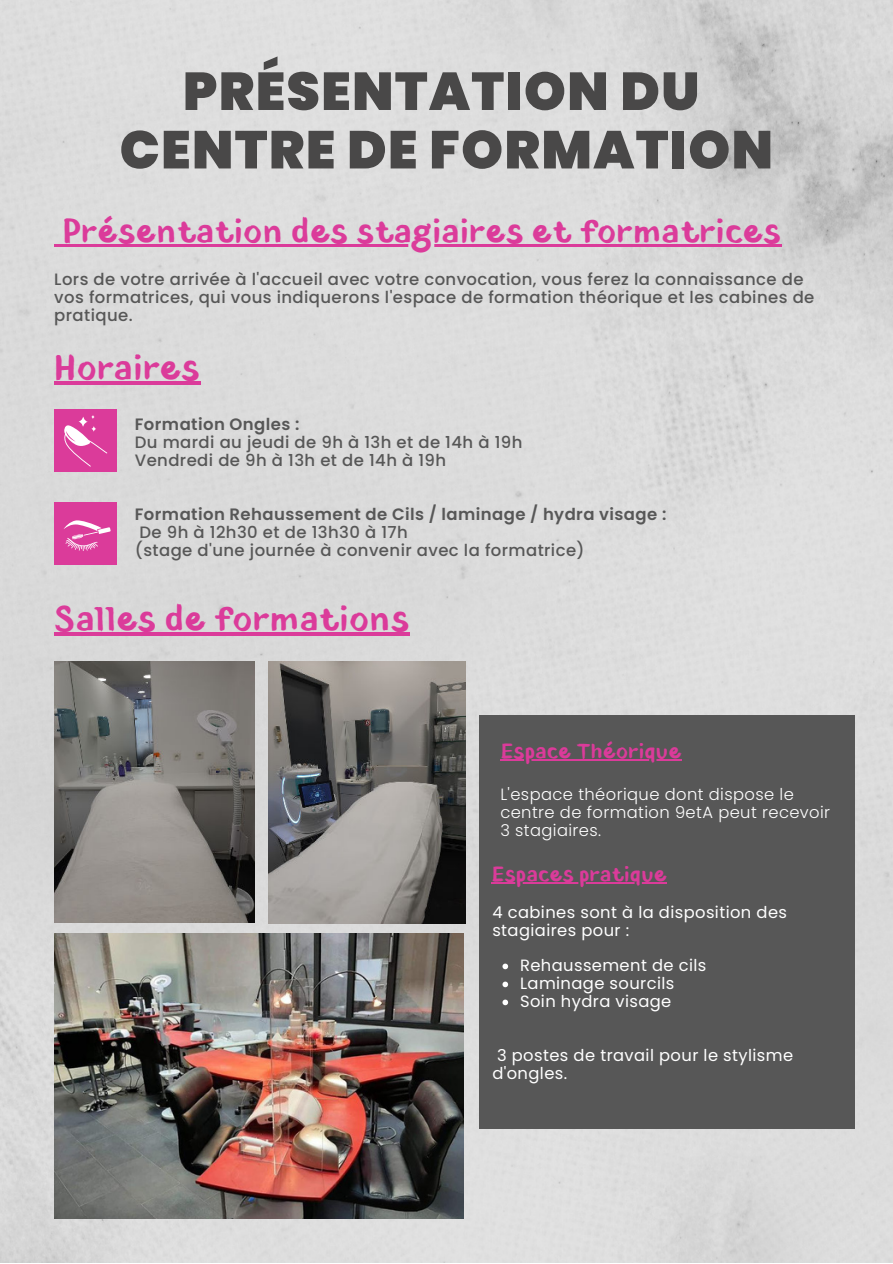
<style>
.page{position:relative;width:893px;height:1264px;background:#fff}
.page>*{position:absolute;margin:0;border:0;box-sizing:border-box;transform-origin:0 0}
.t1{font:900 53.1px/58.5px "Poppins";letter-spacing:.025em;color:#494848;text-align:center}
.t2{font:700 34.65px "Blushes";letter-spacing:.025em;color:#db3b9a}
.t3{font:700 33.15px "Blushes";letter-spacing:.025em;color:#db3b9a}
.t4{font:700 21.15px "Blushes";letter-spacing:.025em;color:#db3b9a}
.t5{font:500 16.5px/18px "Poppins";letter-spacing:.025em;color:#575757}
.t6{font:600 16.5px "Poppins";letter-spacing:.025em;color:#575757}
.t7{font:16.35px/18px "Poppins";letter-spacing:.025em;color:#fff}
.t8{font:300 16.35px/18px "Poppins";letter-spacing:.025em;color:#fff}
</style>
<div class="page">
<div style="left:0;top:0;width:892px;height:1262px;background:#dcdcdc"></div>
<div style="left:54px;top:409px;width:62px;height:63px;background:#db3b9a"></div>
<div style="left:54px;top:502px;width:62px;height:62px;background:#db3b9a"></div>
<svg style="left:64px;top:415px;width:43px;height:51px"></svg>
<svg style="left:79px;top:416px;width:9px;height:11px"></svg>
<svg style="left:63px;top:520px;width:48px;height:31px"></svg>
<img style="left:54px;top:661px;width:200px;height:261px">
<img style="left:54px;top:933px;width:409px;height:285px">
<img style="left:268px;top:661px;width:197px;height:262px">
<svg style="left:54px;top:244px;width:8px;height:2px"></svg>
<hr style="left:62px;top:244px;width:719px;height:2px;background:#db3b9a">
<hr style="left:54px;top:381px;width:146px;height:3px;background:#db3b9a">
<hr style="left:54px;top:632px;width:356px;height:3px;background:#db3b9a">
<div style="left:478px;top:715px;width:376px;height:413px;background:#575757"></div>
<hr style="left:500px;top:759px;width:181px;height:1px;background:#db3b9a">
<hr style="left:491px;top:882px;width:176px;height:1px;background:#db3b9a">
<svg style="left:502px;top:963px;width:6px;height:6px"></svg>
<svg style="left:502px;top:981px;width:6px;height:6px"></svg>
<svg style="left:502px;top:999px;width:6px;height:6px"></svg>
<h1 class="t1" style="left:120px;top:62px;width:654px">PRÉSENTATION DU<br>CENTRE DE FORMATION</h1>
<h3 class="t3" style="left:62px;top:208px;width:719px">Présentation des stagiaires et formatrices</h3>
<p class="t5" style="left:54px;top:270px;width:761px">Lors de votre arrivée à l'accueil avec votre convocation, vous ferez la connaissance de vos formatrices, qui vous indiquerons l'espace de formation théorique et les cabines de pratique.</p>
<h2 class="t2" style="left:54px;top:343px;width:147px">Horaires</h2>
<p class="t6" style="left:135px;top:414px;width:166px">Formation Ongles :</p>
<p class="t5" style="left:135px;top:433px;width:389px">Du mardi au jeudi de 9h à 13h et de 14h à 19h<br>Vendredi de 9h à 13h et de 14h à 19h</p>
<p class="t6" style="left:135px;top:504px;width:533px">Formation Rehaussement de Cils / laminage / hydra visage :</p>
<p class="t5" style="left:135px;top:523px;width:451px">De 9h à 12h30 et de 13h30 à 17h<br>(stage d'une journée à convenir avec la formatrice)</p>
<h2 class="t2" style="left:54px;top:594px;width:356px">Salles de formations</h2>
<p class="t4" style="left:500px;top:736px;width:182px">Espace Théorique</p>
<p class="t8" style="left:500px;top:785px;width:331px">L'espace théorique dont dispose le centre de formation 9etA peut recevoir<br>3 stagiaires.</p>
<p class="t4" style="left:491px;top:859px;width:176px">Espaces pratique</p>
<p class="t7" style="left:492px;top:902px;width:296px">4 cabines sont à la disposition des stagiaires pour :</p>
<p class="t7" style="left:520px;top:956px;width:188px">Rehaussement de cils<br>Laminage sourcils<br>Soin hydra visage</p>
<p class="t7" style="left:492px;top:1046px;width:302px">3 postes de travail pour le stylisme d'ongles.</p>
</div>
